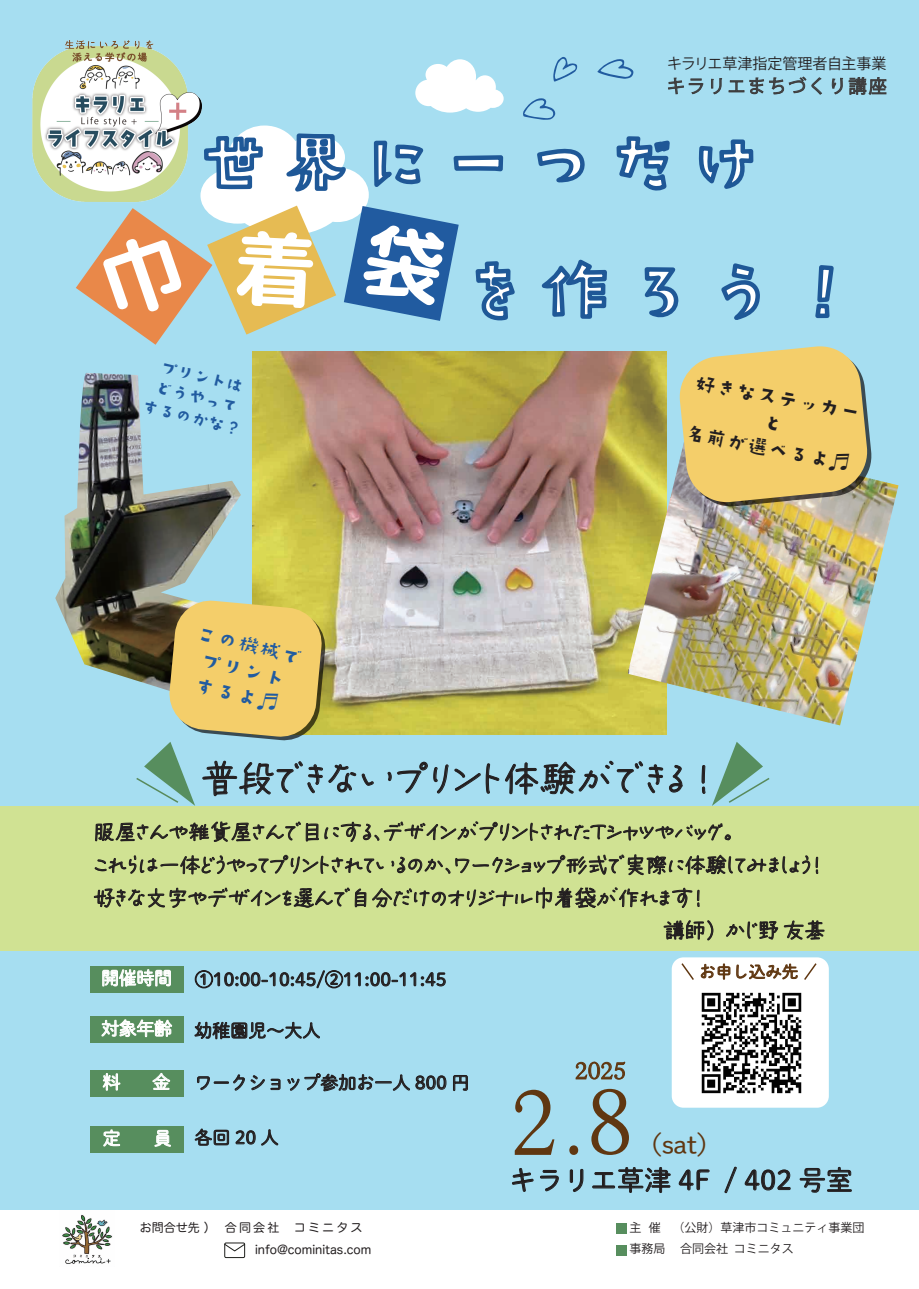
<style>
.page{position:relative;width:919px;height:1289px;background:#fff}
.page>*{position:absolute;margin:0;border:0;box-sizing:border-box;transform-origin:0 0}
.t1{font:88.2px "VDL V7 Mincho Medium";color:#603711;scale:.95 1}
.t2{font:72px "AB kirigirisu";letter-spacing:.14em;color:#fff}
.t3{font:36px "VDL Pen Letter Medium";letter-spacing:-.18em;color:#231f20}
.t4{font:27px "DNP Shuei M Go Std L";color:#231f20}
.t5{font:25.05px "DNP Shuei M Go Std L";color:#603711;scale:1.08 1}
.t6{font:22.5px "VDL V7 Mincho Medium";color:#603711}
.t7{font:21px/33px "VDL Pen Letter Medium";letter-spacing:-.2em;color:#231f20}
.t8{font:21px/25.5px "AB kirigirisu";color:#231f20;text-align:center}
.t9{font:21px/25.5px "AB kirigirisu";color:#215ba0;text-align:center}
.t10{font:18px "DNP Shuei M Go Std L";color:#231f20}
.t11{font:18px/21px "AB kirigirisu";color:#215ba0;text-align:center}
.t12{font:18px "DNP Shuei M Go Std L";letter-spacing:-.02em;color:#fff}
.t13{font:18px "Koz Go Pr 6 N";letter-spacing:.12em;color:#3e3e3f}
.t14{font:16.5px "DNP Shuei M Go Std L";color:#603711}
.t15{font:15px "Koz Go Pr 6 N";color:#231f20}
.t16{font:12px/21.1px "Koz Go Pr 6 N";color:#231f20}
.t17{font:12px "Hira Maru Pro W4";color:#231f20}
.t18{font:12px "Hira Maru Pro W4";letter-spacing:.18em;color:#231f20}
.s1{font-family:"Koz Go Pr 6 N"}
.s2{font-family:"Koz Go Pr 6 N";font-size:74.55px}
</style>
<div class="page">
<div style="left:0;top:0;width:918px;height:1288px;background:#a6def1"></div>
<div style="left:0;top:806px;width:918px;height:144px;background:#d0e293"></div>
<div style="left:0;top:1210px;width:918px;height:78px;background:#fff"></div>
<svg style="left:512px;top:1168px;width:21px;height:24px"></svg>
<svg style="left:540px;top:1169px;width:19px;height:22px"></svg>
<svg style="left:569px;top:1168px;width:14px;height:24px"></svg>
<svg style="left:592px;top:1167px;width:79px;height:26px"></svg>
<svg style="left:678px;top:1169px;width:31px;height:21px"></svg>
<svg style="left:724px;top:1166px;width:13px;height:27px"></svg>
<svg style="left:744px;top:1169px;width:46px;height:21px"></svg>
<svg style="left:799px;top:1166px;width:53px;height:26px"></svg>
<svg style="left:575px;top:1061px;width:50px;height:18px"></svg>
<div style="left:616px;top:1223px;width:10px;height:10px;background:#578e5e"></div>
<div style="left:616px;top:1244px;width:10px;height:10px;background:#578e5e"></div>
<div style="left:224px;top:1242px;width:21px;height:15px;border:1px solid #1d1e1b"></div>
<svg style="left:224px;top:1243px;width:22px;height:8px"></svg>
<img style="left:62px;top:1215px;width:51px;height:49px">
<div style="left:671px;top:957px;width:157px;height:150px;background:#fff;border-radius:12px"></div>
<img style="left:701px;top:992px;width:101px;height:102px">
<img style="left:32px;top:40px;width:44px;height:161px">
<div style="left:90px;top:1016px;width:93px;height:26px;background:#578e5e"></div>
<svg style="left:101px;top:1019px;width:71px;height:18px"></svg>
<div style="left:90px;top:966px;width:93px;height:26px;background:#578e5e"></div>
<div style="left:90px;top:1070px;width:93px;height:26px;background:#578e5e"></div>
<svg style="left:103px;top:1073px;width:17px;height:17px"></svg>
<svg style="left:152px;top:1072px;width:18px;height:17px"></svg>
<div style="left:90px;top:1126px;width:93px;height:26px;background:#578e5e"></div>
<svg style="left:103px;top:1129px;width:17px;height:17px"></svg>
<svg style="left:155px;top:1129px;width:16px;height:17px"></svg>
<svg style="left:197px;top:1074px;width:48px;height:16px"></svg>
<svg style="left:251px;top:1075px;width:29px;height:15px"></svg>
<svg style="left:287px;top:1073px;width:159px;height:17px"></svg>
<svg style="left:453px;top:1075px;width:15px;height:15px"></svg>
<svg style="left:195px;top:1128px;width:34px;height:17px"></svg>
<svg style="left:236px;top:1130px;width:19px;height:14px"></svg>
<svg style="left:261px;top:1129px;width:17px;height:16px"></svg>
<svg style="left:194px;top:1021px;width:126px;height:18px"></svg>
<svg style="left:94px;top:821px;width:730px;height:167px"></svg>
<img style="left:55px;top:509px;width:21px;height:136px">
<img style="left:76px;top:40px;width:811px;height:766px">
<p class="t15" style="left:667px;top:55px;width:221px">キラリエ草津指定管理者自主事業</p>
<p class="t13" style="left:667px;top:76px;width:221px">キラリエまちづくり講座</p>
<h2 class="t2" style="left:197px;top:127px;width:566px">世界に一つだけ</h2>
<p class="t11" style="left:155px;top:354px;width:104px;rotate:14deg">プリントはどうやってするのかな？</p>
<p class="t9" style="left:199px;top:620px;width:110px;rotate:14deg">この機械でプリントするよ<span class="s1">♬</span></p>
<h2 class="t2" style="left:459px;top:255px;width:402px">を作ろう！</h2>
<p class="t8" style="left:697px;top:370px;width:170px;rotate:11deg">好きなステッカーと<br>名前が選べるよ<span class="s1">♬</span></p>
<h3 class="t3" style="left:202px;top:753px;width:521px">普段できないプリント体験ができる！</h3>
<p class="t7" style="left:90px;top:814px;width:738px">服屋さんや雑貨屋さんで目にする、デザインがプリントされたTシャツやバッグ。<br>これらは一体どうやってプリントされているのか、ワークショップ形式で実際に体験してみましょう！好きな文字やデザインを選んで自分だけのオリジナル巾着<span class="s1">袋</span>が作れます！</p>
<p class="t12" style="left:101px;top:964px;width:72px">開催時間</p>
<p class="t10" style="left:195px;top:966px;width:253px">①10:00-10:45/②11:00-11:45</p>
<p class="t12" style="left:101px;top:1015px;width:72px">対象年齢</p>
<p class="t10" style="left:194px;top:1017px;width:127px">幼稚園児～大人</p>
<p class="t12" style="left:103px;top:1068px;width:69px">料　金</p>
<p class="t12" style="left:103px;top:1125px;width:71px">定　員</p>
<p class="t10" style="left:194px;top:1069px;width:276px">ワークショップ参加お一人 800 円</p>
<p class="t10" style="left:194px;top:1124px;width:86px">各回 20 人</p>
<p class="t18" style="left:140px;top:1216px;width:224px">お問合せ先 ） 合同会社 コミニタス</p>
<p class="t17" style="left:255px;top:1239px;width:118px">info@cominitas.com</p>
<p class="t7" style="left:663px;top:912px;width:163px">講師）かじ野友基</p>
<p class="t6" style="left:575px;top:1055px;width:53px">2025</p>
<p class="t14" style="left:699px;top:959px;width:100px">お申し込み先</p>
<h1 class="t1" style="left:510px;top:1063px;width:131px">2<span class="s2">.</span>8</h1>
<p class="t5" style="left:650px;top:1126px;width:55px">(sat)</p>
<p class="t4" style="left:509px;top:1160px;width:345px">キラリエ草津 4F / 402 号室</p>
<p class="t16" style="left:629px;top:1217px;width:37px">主催事務局</p>
<p class="t16" style="left:680px;top:1217px;width:186px;text-indent:-8px">（公財）草津市コミュニティ事業団合同会社 コミニタス</p>
</div>
